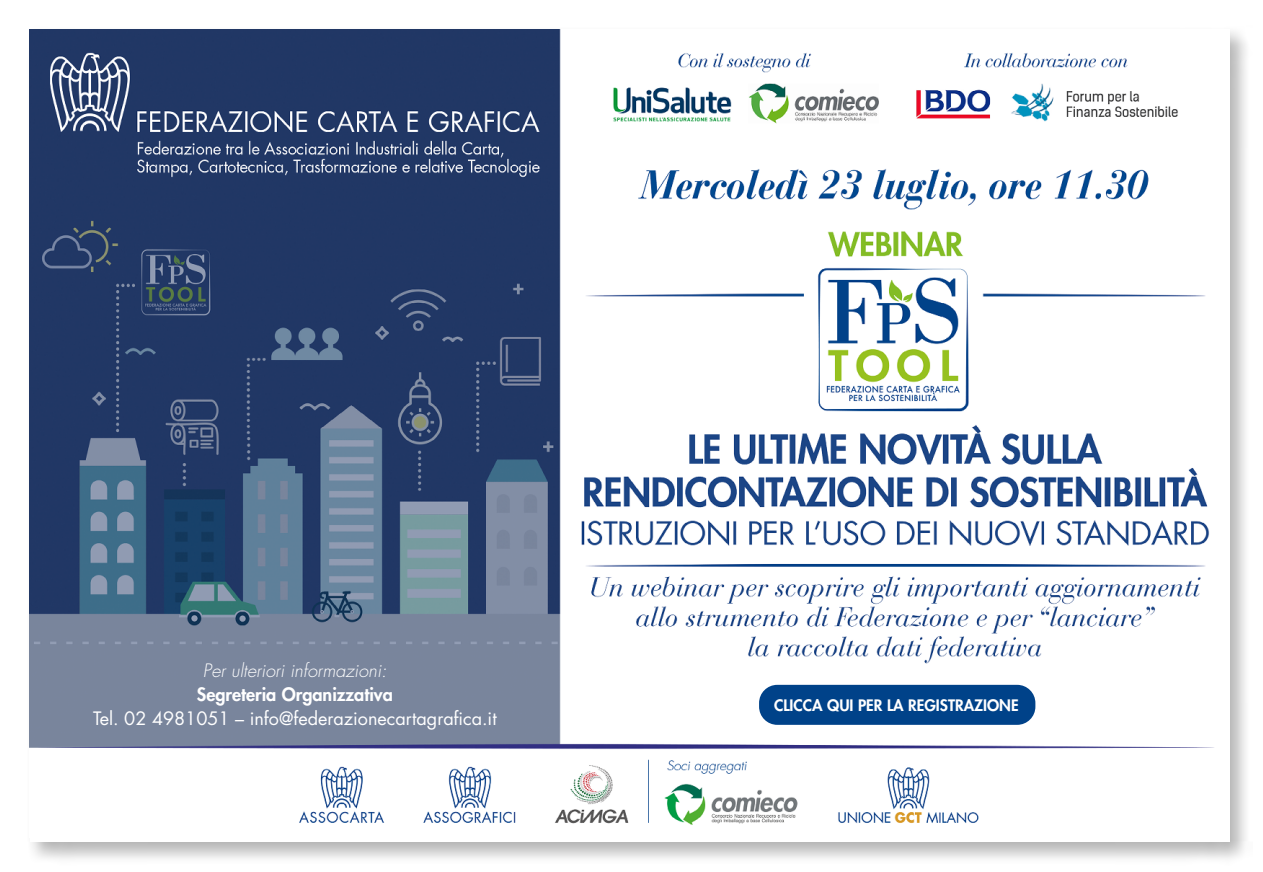
<style>
.page{position:relative;width:1263px;height:872px;background:#fff}
.page>*{position:absolute;margin:0;border:0;box-sizing:border-box;transform-origin:0 0}
.t1{font:18px "Futura Std";color:#fff}
.t2{font:italic 300 18px "Futura Std";color:#fff}
.t3{font:800 18px "Futura Std";color:#fff}
.t4{font:800 15.45px "Futura Std";color:#fff}
</style>
<div class="page">
<div style="left:25px;top:25px;width:1228px;height:840px;background:#000;opacity:.3"></div>
<img style="left:30px;top:30px;width:1199px;height:808px">
<div style="left:759px;top:685px;width:276px;height:40px;background:#004289;border-radius:18px"></div>
<p class="t2" style="left:203px;top:659px;width:185px">Per ulteriori informazioni:</p>
<p class="t3" style="left:197px;top:682px;width:197px">Segreteria Organizzativa</p>
<p class="t1" style="left:93px;top:706px;width:405px">Tel. 02 4981051 – info@federazionecartagrafica.it</p>
<p class="t4" style="left:774px;top:695px;width:246px">CLICCA QUI PER LA REGISTRAZIONE</p>
</div>
